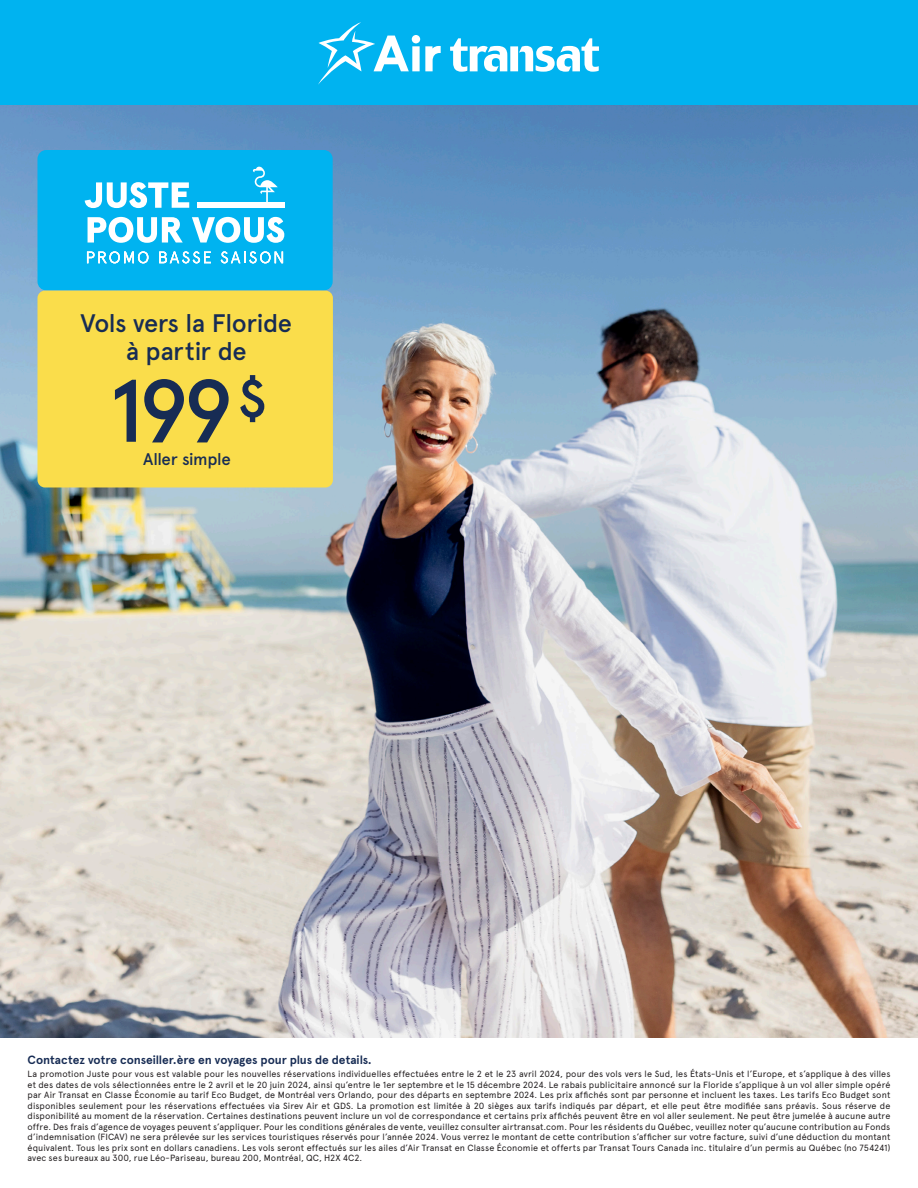
<style>
.page{position:relative;width:918px;height:1188px;background:#fff}
.page>*{position:absolute;margin:0;border:0;box-sizing:border-box;transform-origin:0 0}
.t1{font:500 25.35px/28px "Apercu Pro";letter-spacing:-.02em;color:#172c54;text-align:center}
.t2{font:500 16.8px "Apercu Pro";letter-spacing:-.02em;color:#172c54}
.t3{font:700 12px "Apercu Pro";letter-spacing:-.005em;color:#172c54}
.t4{font:9px/10.5px "Apercu Pro";letter-spacing:.01em;color:#231f20;text-align:justify}
</style>
<div class="page">
<img style="left:0;top:104px;width:918px;height:933px">
<div style="left:0;top:0;width:918px;height:104px;background:#00b3f0"></div>
<div style="left:38px;top:150px;width:295px;height:140px;background:#00b3f0;border-radius:9px"></div>
<svg style="left:253px;top:167px;width:25px;height:35px"></svg>
<svg style="left:85px;top:182px;width:104px;height:26px"></svg>
<svg style="left:88px;top:217px;width:95px;height:26px"></svg>
<svg style="left:192px;top:217px;width:92px;height:26px"></svg>
<div style="left:197px;top:202px;width:87px;height:6px;background:#fff"></div>
<svg style="left:87px;top:251px;width:61px;height:12px"></svg>
<svg style="left:159px;top:251px;width:52px;height:12px"></svg>
<svg style="left:221px;top:251px;width:62px;height:12px"></svg>
<div style="left:38px;top:291px;width:295px;height:196px;background:#fadd4b;border-radius:8px"></div>
<svg style="left:115px;top:380px;width:21px;height:62px"></svg>
<svg style="left:144px;top:379px;width:85px;height:63px"></svg>
<svg style="left:240px;top:375px;width:24px;height:47px"></svg>
<svg style="left:450px;top:38px;width:149px;height:34px"></svg>
<svg style="left:318px;top:22px;width:123px;height:63px"></svg>
<p class="t1" style="left:81px;top:307px;width:213px">Vols vers la Floride à partir de</p>
<p class="t2" style="left:143px;top:446px;width:89px">Aller simple</p>
<p class="t3" style="left:28px;top:1050px;width:346px">Contactez votre conseiller.ère en voyages pour plus de details.</p>
<p class="t4" style="left:28px;top:1068px;width:864px">La promotion Juste pour vous est valable pour les nouvelles réservations individuelles effectuées entre le 2 et le 23 avril 2024, pour des vols vers le Sud, les États-Unis et l’Europe, et s’applique à des villes et des dates de vols sélectionnées entre le 2 avril et le 20 juin 2024, ainsi qu’entre le 1er septembre et le 15 décembre 2024. Le rabais publicitaire annoncé sur la Floride s’applique à un vol aller simple opéré par Air Transat en Classe Économie au tarif Eco Budget, de Montréal vers Orlando, pour des départs en septembre 2024. Les prix affichés sont par personne et incluent les taxes. Les tarifs Eco Budget sont disponibles seulement pour les réservations effectuées via Sirev Air et GDS. La promotion est limitée à 20 sièges aux tarifs indiqués par départ, et elle peut être modifiée sans préavis. Sous réserve de disponibilité au moment de la réservation. Certaines destinations peuvent inclure un vol de correspondance et certains prix affichés peuvent être en vol aller seulement. Ne peut être jumelée à aucune autre offre. Des frais d’agence de voyages peuvent s’appliquer. Pour les conditions générales de vente, veuillez consulter airtransat.com. Pour les résidents du Québec, veuillez noter qu’aucune contribution au Fonds d’indemnisation (FICAV) ne sera prélevée sur les services touristiques réservés pour l’année 2024. Vous verrez le montant de cette contribution s’afficher sur votre facture, suivi d’une déduction du montant équivalent. Tous les prix sont en dollars canadiens. Les vols seront effectués sur les ailes d’Air Transat en Classe Économie et offerts par Transat Tours Canada inc. titulaire d’un permis au Québec (no 754241) avec ses bureaux au 300, rue Léo-Pariseau, bureau 200, Montréal, QC, H2X 4C2.</p>
</div>
